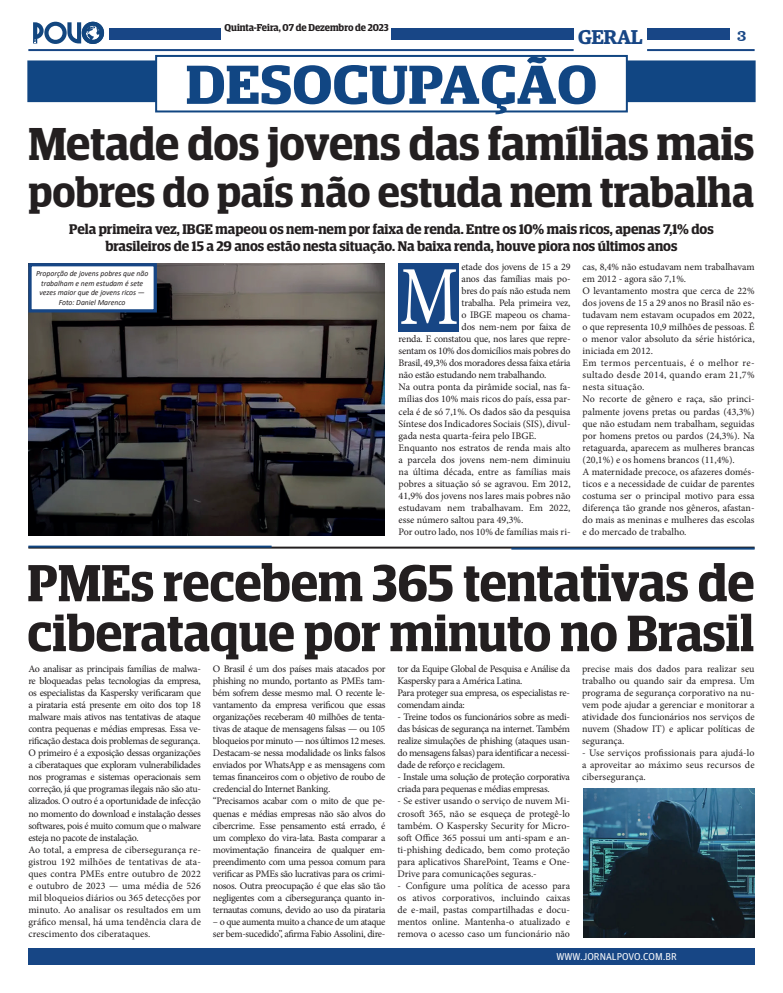
<style>
.page{position:relative;width:783px;height:993px;background:#fff}
.page>*{position:absolute;margin:0;border:0;box-sizing:border-box;transform-origin:0 0}
.t1{font:83.8px "Minion Pro";color:#fff;scale:.79 1}
.t2{font:600 55px "Guardian Egyptian Display";color:#114683;scale:1.1 1}
.t3{font:600 52.1px "Guardian Egyptian Display";letter-spacing:-.005em;color:#231f20}
.t4{font:600 51.2px "Guardian Egyptian Display";letter-spacing:-.005em;color:#231f20}
.t5{font:600 46.2px "Guardian Egyptian Display";color:#231f20}
.t6{font:600 42.1px "Guardian Egyptian Display";color:#231f20}
.t7{font:600 20px "Guardian Egyptian";letter-spacing:-.02em;color:#174685}
.t8{font:16px "Clarendon BT";color:#174685}
.t9{font:600 14px/16.8px "Guardian Egyptian Display";letter-spacing:-.005em;color:#231f20;text-align:center}
.t10{font:10px/12px "Minion Pro";letter-spacing:-.02em;color:#231f20}
.t11{font:10px/12px "Minion Pro";color:#231f20}
.t12{font:600 10px "Guardian Egyptian Display";letter-spacing:-.005em;color:#231f20}
.t13{font:10px "Guardian Agate Sans G1 D Regular";color:#fff}
.t14{font:italic 7.9px/9.5px "Calibri";color:#231f20;text-align:center}
</style>
<div class="page">
<div style="left:28px;top:947px;width:726px;height:17px;background:#174685"></div>
<svg style="left:33px;top:22px;width:71px;height:22px"></svg>
<div style="left:391px;top:28px;width:182px;height:12px;background:#184686"></div>
<div style="left:647px;top:28px;width:82px;height:12px;background:#184686"></div>
<hr style="left:647px;top:49px;width:107px;height:2px;background:#174685">
<hr style="left:28px;top:49px;width:545px;height:2px;background:#174685">
<div style="left:109px;top:28px;width:112px;height:12px;background:#184686"></div>
<div style="left:27px;top:60px;width:728px;height:42px;background:#114683;border:2px solid #114683"></div>
<div style="left:156px;top:56px;width:470px;height:55px;background:#fff"></div>
<div style="left:155px;top:55px;width:472px;height:57px;border:2px solid #114682"></div>
<hr style="left:28px;top:546px;width:726px;height:2px;background:#231f20">
<hr style="left:28px;top:545px;width:243px;height:2px;background:#114683">
<hr style="left:511px;top:547px;width:243px;height:2px;background:#114683">
<img style="left:28px;top:263px;width:356px;height:272px">
<div style="left:28px;top:263px;width:129px;height:49px;background:#fff;border:3px solid #174685"></div>
<div style="left:398px;top:263px;width:61px;height:68px;background:#174685"></div>
<img style="left:583px;top:788px;width:171px;height:148px">
<p class="t12" style="left:224px;top:22px;width:165px">Quinta-Feira, 07 de Dezembro de 2023</p>
<h3 class="t7" style="left:578px;top:22px;width:66px">GERAL</h3>
<h2 class="t2" style="left:186px;top:54px;width:375px">DESOCUPAÇÃO</h2>
<h3 class="t8" style="left:736px;top:25px;width:11px">3</h3>
<h3 class="t5" style="left:28px;top:118px;width:727px">Metade dos jovens das famílias mais</h3>
<h3 class="t6" style="left:28px;top:169px;width:727px">pobres do país não estuda nem trabalha</h3>
<h3 class="t9" style="left:69px;top:221px;width:646px">Pela primeira vez, IBGE mapeou os nem-nem por faixa de renda. Entre os 10% mais ricos, apenas 7,1% dos brasileiros de 15 a 29 anos estão nesta situação. Na baixa renda, houve piora nos últimos anos</h3>
<p class="t10" style="left:461px;top:261px;width:110px">etade dos jovens de 15 a 29</p>
<p class="t10" style="left:461px;top:273px;width:110px">anos das famílias mais po-</p>
<p class="t10" style="left:461px;top:285px;width:110px">bres do país não estuda nem</p>
<p class="t10" style="left:461px;top:297px;width:110px">trabalha. Pela primeira vez,</p>
<p class="t10" style="left:461px;top:309px;width:110px">o IBGE mapeou os chama-</p>
<p class="t10" style="left:461px;top:321px;width:110px">dos nem-nem por faixa de</p>
<p class="t10" style="left:398px;top:333px;width:173px">renda. E constatou que, nos lares que repre-</p>
<p class="t10" style="left:398px;top:345px;width:173px">sentam os 10% dos domicílios mais pobres do</p>
<p class="t10" style="left:398px;top:357px;width:173px">Brasil, 49,3% dos moradores dessa faixa etária</p>
<p class="t10" style="left:398px;top:369px;width:149px">não estão estudando nem trabalhando.</p>
<p class="t11" style="left:398px;top:381px;width:173px">Na outra ponta da pirâmide social, nas fa-</p>
<p class="t11" style="left:398px;top:393px;width:173px">mílias dos 10% mais ricos do país, essa par-</p>
<p class="t11" style="left:398px;top:405px;width:173px">cela é de só 7,1%. Os dados são da pesquisa</p>
<p class="t11" style="left:398px;top:417px;width:173px">Síntese dos Indicadores Sociais (SIS), divul-</p>
<p class="t11" style="left:398px;top:429px;width:139px">gada nesta quarta-feira pelo IBGE.</p>
<p class="t10" style="left:398px;top:441px;width:173px">Enquanto nos estratos de renda mais alto</p>
<p class="t11" style="left:398px;top:453px;width:173px">a parcela dos jovens nem-nem diminuiu</p>
<p class="t11" style="left:398px;top:465px;width:173px">na última década, entre as famílias mais</p>
<p class="t11" style="left:398px;top:477px;width:173px">pobres a situação só se agravou. Em 2012,</p>
<p class="t10" style="left:398px;top:489px;width:173px">41,9% dos jovens nos lares mais pobres não</p>
<p class="t11" style="left:398px;top:501px;width:173px">estudavam nem trabalhavam. Em 2022,</p>
<p class="t11" style="left:398px;top:513px;width:126px">esse número saltou para 49,3%.</p>
<p class="t11" style="left:398px;top:525px;width:173px">Por outro lado, nos 10% de famílias mais ri-</p>
<p class="t14" style="left:36px;top:268px;width:114px">Proporção de jovens pobres que não trabalham e nem estudam é sete vezes maior que de jovens ricos —<br>Foto: Daniel Marenco</p>
<h1 class="t1" style="left:399px;top:241px;width:76px">M</h1>
<p class="t11" style="left:582px;top:261px;width:173px">cas, 8,4% não estudavam nem trabalhavam em 2012 - agora são 7,1%.<br>O levantamento mostra que cerca de 22% dos jovens de 15 a 29 anos no Brasil não es&shy;tudavam nem estavam ocupados em 2022, o que representa 10,9 milhões de pessoas. É o menor valor absoluto da série histórica, iniciada em 2012.<br>Em termos percentuais, é o melhor re&shy;sultado desde 2014, quando eram 21,7% nesta situação.<br>No recorte de gênero e raça, são princi&shy;palmente jovens pretas ou pardas (43,3%) que não estudam nem trabalham, seguidas por homens pretos ou pardos (24,3%). Na retaguarda, aparecem as mulheres brancas (20,1%) e os homens brancos (11,4%).<br>A maternidade precoce, os afazeres domés&shy;ticos e a necessidade de cuidar de parentes costuma ser o principal motivo para essa diferença tão grande nos gêneros, afastan&shy;do mais as meninas e mulheres das escolas e do mercado de trabalho.</p>
<h3 class="t3" style="left:27px;top:554px;width:728px">PMEs recebem 365 tentativas de</h3>
<h3 class="t4" style="left:27px;top:605px;width:728px">ciberataque por minuto no Brasil</h3>
<p class="t10" style="left:28px;top:663px;width:174px">Ao analisar as principais famílias de malwa&shy;re bloqueadas pelas tecnologias da empresa, os especialistas da Kaspersky verificaram que a pirataria está presente em oito dos top 18 malware mais ativos nas tentativas de ataque contra pequenas e médias empresas. Essa ve&shy;rificação destaca dois problemas de segurança.<br>O primeiro é a exposição dessas organizações a ciberataques que exploram vulnerabilidades nos programas e sistemas operacionais sem correção, já que programas ilegais não são atu&shy;alizados. O outro é a oportunidade de infecção no momento do download e instalação desses softwares, pois é muito comum que o malware esteja no pacote de instalação.<br>Ao total, a empresa de cibersegurança re&shy;gistrou 192 milhões de tentativas de ata&shy;ques contra PMEs entre outubro de 2022 e outubro de 2023 — uma média de 526 mil bloqueios diários ou 365 detecções por minuto. Ao analisar os resultados em um gráfico mensal, há uma tendência clara de crescimento dos ciberataques.</p>
<p class="t10" style="left:213px;top:663px;width:174px">O Brasil é um dos países mais atacados por phishing no mundo, portanto as PMEs tam&shy;bém sofrem desse mesmo mal. O recente le&shy;vantamento da empresa verificou que essas organizações receberam 40 milhões de tenta&shy;tivas de ataque de mensagens falsas — ou 105 bloqueios por minuto — nos últimos 12 meses.<br>Destacam-se nessa modalidade os links falsos enviados por WhatsApp e as mensagens com temas financeiros com o objetivo de roubo de credencial do Internet Banking.<br>“Precisamos acabar com o mito de que pe&shy;quenas e médias empresas não são alvos do cibercrime. Esse pensamento está errado, é um complexo do vira-lata. Basta comparar a movimentação financeira de qualquer em&shy;preendimento com uma pessoa comum para verificar as PMEs são lucrativas para os crimi&shy;nosos. Outra preocupação é que elas são tão negligentes com a cibersegurança quanto in&shy;ternautas comuns, devido ao uso da pirataria</p>
<p class="t10" style="left:213px;top:915px;width:174px">– o que aumenta muito a chance de um ataque ser bem-sucedido”, afirma Fabio Assolini, dire-</p>
<p class="t10" style="left:397px;top:663px;width:174px">tor da Equipe Global de Pesquisa e Análise da Kaspersky para a América Latina.<br>Para proteger sua empresa, os especialistas re&shy;comendam ainda:</p>
<p class="t10" style="left:397px;top:711px;width:174px;text-align:justify">- Treine todos os funcionários sobre as medi&shy;das básicas de segurança na internet. Também realize simulações de phishing (ataques usan&shy;do mensagens falsas) para identificar a necessi&shy;dade de reforço e reciclagem.</p>
<p class="t10" style="left:397px;top:771px;width:174px">- Instale uma solução de proteção corporativa criada para pequenas e médias empresas.</p>
<p class="t10" style="left:397px;top:795px;width:174px;text-align:justify">- Se estiver usando o serviço de nuvem Mi&shy;crosoft 365, não se esqueça de protegê-lo também. O Kaspersky Security for Micro&shy;soft Office 365 possui um anti-spam e an&shy;ti-phishing dedicado, bem como proteção para aplicativos SharePoint, Teams e One-Drive para comunicações seguras.-</p>
<p class="t10" style="left:397px;top:879px;width:174px;text-align:justify">- Configure uma política de acesso para os ativos corporativos, incluindo caixas de e-mail, pastas compartilhadas e docu&shy;mentos online. Mantenha-o atualizado e remova o acesso caso um funcionário não</p>
<p class="t10" style="left:582px;top:663px;width:174px;text-align:justify">precise mais dos dados para realizar seu trabalho ou quando sair da empresa. Um programa de segurança corporativo na nu&shy;vem pode ajudar a gerenciar e monitorar a atividade dos funcionários nos serviços de nuvem (Shadow IT) e aplicar políticas de segurança.</p>
<p class="t10" style="left:582px;top:747px;width:174px;text-align:justify">- Use serviços profissionais para ajudá-lo a aproveitar ao máximo seus recursos de cibersegurança.</p>
<p class="t13" style="left:556px;top:949px;width:122px">WWW.JORNALPOVO.COM.BR</p>
</div>
